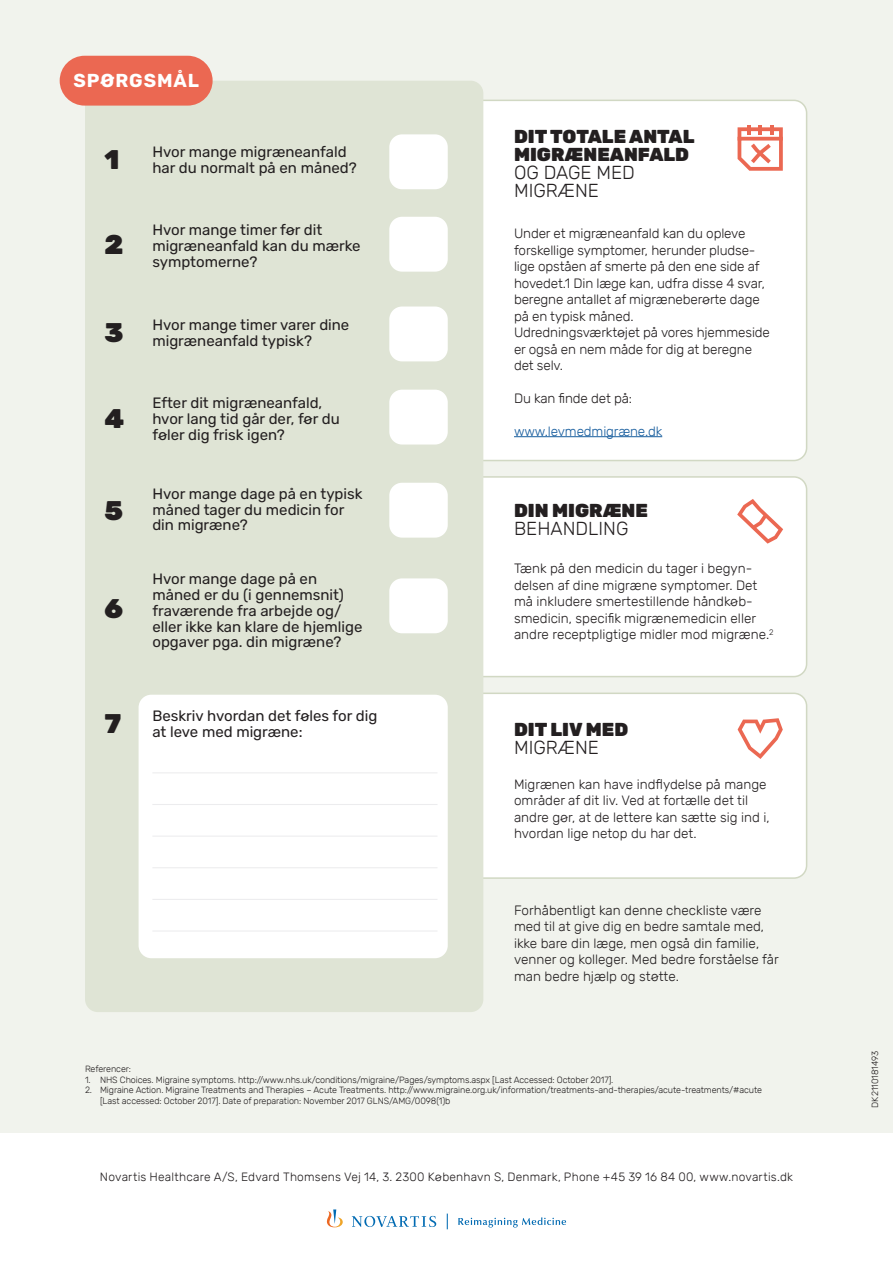
<style>
.page{position:relative;width:893px;height:1263px;background:#f1f3ed}
.page>*{position:absolute;margin:0;border:0;box-sizing:border-box;transform-origin:0 0}
.Paragraph_Style_4{font:900 27px "Rubik";color:#231f20}
.Paragraph_Style_4-2{font:900 18.75px/18px "Rubik";color:#231f20}
.Paragraph_Style_4-3{font:300 18.75px "Rubik";color:#231f20}
.Paragraph_Style_4-4{font:700 18.75px "Rubik";letter-spacing:.05em;color:#fff}
.FRÅGA{font:15px/15.8px "Rubik";color:#231f20}
.BRÖD_2{font:300 13.5px/16.5px "Rubik";letter-spacing:-.01em;color:#231f20}
.Paragraph_Style_2{font:300 13.5px/16.5px "Rubik";color:#231f20}
.BRÖD_2-2{font:300 13.5px "Rubik";letter-spacing:-.01em;color:#175d9e}
.t1{font:300 12px "Rubik";letter-spacing:.015em;color:#231f20}
.BRÖD_2-3{font:300 9px/10.5px "Rubik";letter-spacing:-.01em;color:#231f20}
.BRÖD{font:300 9px "Rubik";color:#231f20}
.s1{font-weight:300}
</style>
<div class="page">
<div style="left:468px;top:477px;width:339px;height:200px;background:#fff;border-radius:13px"></div>
<div style="left:468px;top:476px;width:339px;height:201px;border:2px solid #d1d8c3;border-radius:13px"></div>
<div style="left:468px;top:693px;width:339px;height:185px;background:#fff;border-radius:13px"></div>
<div style="left:468px;top:692px;width:339px;height:187px;border:2px solid #d1d8c3;border-radius:13px"></div>
<div style="left:468px;top:100px;width:339px;height:360px;background:#fff;border-radius:13px"></div>
<div style="left:468px;top:100px;width:339px;height:361px;border:2px solid #d1d8c3;border-radius:13px"></div>
<svg style="left:738px;top:125px;width:45px;height:46px"></svg>
<svg style="left:737px;top:499px;width:46px;height:45px"></svg>
<svg style="left:738px;top:718px;width:45px;height:41px"></svg>
<hr style="left:514px;top:436px;width:148px;height:1px;background:#175d9e">
<div style="left:85px;top:81px;width:398px;height:931px;background:#dfe4d5;border-radius:13px"></div>
<div style="left:60px;top:56px;width:153px;height:50px;background:#eb6852;border-radius:25px"></div>
<div style="left:389px;top:134px;width:59px;height:55px;background:#fff;border-radius:13px"></div>
<div style="left:389px;top:217px;width:59px;height:55px;background:#fff;border-radius:13px"></div>
<div style="left:389px;top:306px;width:59px;height:55px;background:#fff;border-radius:13px"></div>
<div style="left:389px;top:390px;width:59px;height:54px;background:#fff;border-radius:13px"></div>
<div style="left:389px;top:483px;width:59px;height:55px;background:#fff;border-radius:13px"></div>
<div style="left:389px;top:578px;width:59px;height:55px;background:#fff;border-radius:13px"></div>
<div style="left:139px;top:695px;width:309px;height:263px;background:#fff;border-radius:13px"></div>
<hr style="left:152px;top:772px;width:285px;height:1px;background:#ececee">
<hr style="left:152px;top:804px;width:285px;height:1px;background:#ececee">
<hr style="left:152px;top:835px;width:285px;height:2px;background:#ececee">
<hr style="left:152px;top:867px;width:285px;height:1px;background:#ececee">
<hr style="left:152px;top:899px;width:285px;height:1px;background:#ececee">
<hr style="left:152px;top:930px;width:285px;height:1px;background:#ececee">
<div style="left:0;top:1133px;width:893px;height:130px;background:#fff"></div>
<svg style="left:458px;top:1217px;width:108px;height:10px"></svg>
<svg style="left:327px;top:1209px;width:16px;height:18px"></svg>
<svg style="left:352px;top:1216px;width:84px;height:11px"></svg>
<svg style="left:447px;top:1213px;width:1px;height:16px"></svg>
<p class="Paragraph_Style_4-4" style="left:74px;top:70px;width:127px">SPØRGSMÅL</p>
<p class="Paragraph_Style_4" style="left:105px;top:143px;width:17px">1</p>
<p class="Paragraph_Style_4" style="left:105px;top:228px;width:21px">2</p>
<p class="Paragraph_Style_4" style="left:105px;top:316px;width:21px">3</p>
<p class="Paragraph_Style_4" style="left:105px;top:403px;width:21px">4</p>
<p class="Paragraph_Style_4" style="left:105px;top:495px;width:20px">5</p>
<p class="Paragraph_Style_4" style="left:105px;top:593px;width:20px">6</p>
<p class="Paragraph_Style_4" style="left:105px;top:708px;width:18px">7</p>
<p class="FRÅGA" style="left:152px;top:144px;width:206px">Hvor mange migræneanfald har du normalt på en måned?</p>
<p class="FRÅGA" style="left:152px;top:223px;width:210px">Hvor mange timer før dit migræneanfald kan du mærke symptomerne?</p>
<p class="FRÅGA" style="left:152px;top:317px;width:198px">Hvor mange timer varer dine migræneanfald typisk?</p>
<p class="FRÅGA" style="left:152px;top:396px;width:171px">Efter dit migræneanfald,</p>
<p class="FRÅGA" style="left:152px;top:411px;width:189px">hvor lang tid går der, før du føler dig frisk igen?</p>
<p class="FRÅGA" style="left:152px;top:486px;width:212px">Hvor mange dage på en typisk måned tager du medicin for din migræne?</p>
<p class="FRÅGA" style="left:152px;top:572px;width:212px">Hvor mange dage på en måned er du (i gennemsnit) fraværende fra arbejde og/ eller ikke kan klare de hjemlige opgaver pga. din migræne?</p>
<p class="FRÅGA" style="left:152px;top:709px;width:226px">Beskriv hvordan det føles for dig at leve med migræne:</p>
<p class="Paragraph_Style_4-2" style="left:514px;top:128px;width:182px">DIT TOTALE ANTAL<br>MIGRÆNEANFALD<br><span class="s1">OG DAGE MED<br>MIGRÆNE</span></p>
<p class="BRÖD_2" style="left:514px;top:225px;width:252px">Under et migræneanfald kan du opleve forskellige symptomer, herunder pludse&shy;lige opståen af smerte på den ene side af hovedet.1 Din læge kan, udfra disse 4 svar, beregne antallet af migræneberørte dage på en typisk måned.</p>
<p class="BRÖD_2" style="left:514px;top:324px;width:257px">Udredningsværktøjet på vores hjemmeside er også en nem måde for dig at beregne det selv.</p>
<p class="BRÖD_2" style="left:514px;top:390px;width:120px">Du kan finde det på:</p>
<p class="BRÖD_2-2" style="left:514px;top:424px;width:150px">www.levmedmigræne.dk</p>
<p class="Paragraph_Style_4-2" style="left:514px;top:502px;width:135px">DIN MIGRÆNE</p>
<p class="Paragraph_Style_4-3" style="left:514px;top:518px;width:116px">BEHANDLING</p>
<p class="BRÖD_2" style="left:514px;top:560px;width:261px">Tænk på den medicin du tager i begyn&shy;delsen af dine migræne symptomer. Det må inkludere smertestillende håndkøb&shy;smedicin, specifik migrænemedicin eller andre receptpligtige midler mod migræne.<sup>2</sup></p>
<p class="Paragraph_Style_4-2" style="left:514px;top:721px;width:116px">DIT LIV MED<br><span class="s1">MIGRÆNE</span></p>
<p class="BRÖD_2" style="left:514px;top:776px;width:257px">Migrænen kan have indflydelse på mange områder af dit liv. Ved at fortælle det til andre gør, at de lettere kan sætte sig ind i, hvordan lige netop du har det.</p>
<p class="Paragraph_Style_2" style="left:514px;top:902px;width:266px">Forhåbentligt kan denne checkliste være med til at give dig en bedre samtale med, ikke bare din læge, men også din familie, venner og kolleger. Med bedre forståelse får man bedre hjælp og støtte.</p>
<p class="BRÖD_2-3" style="left:85px;top:1064px;width:48px">Referencer:</p>
<p class="BRÖD_2-3" style="left:85px;top:1075px;width:530px">1. NHS Choices. Migraine symptoms. http://www.nhs.uk/conditions/migraine/Pages/symptoms.aspx [Last Accessed: October 2017].</p>
<p class="BRÖD_2-3" style="left:100px;top:1085px;width:664px;text-indent:-15px">2. Migraine Action. Migraine Treatments and Therapies – Acute Treatments. http://www.migraine.org.uk/information/treatments-and-therapies/acute-treatments/#acute [Last accessed: October 2017]. Date of preparation: November 2017 GLNS/AMG/0098(1)b</p>
<p class="t1" style="left:100px;top:1170px;width:694px">Novartis Healthcare A/S, Edvard Thomsens Vej 14, 3. 2300 København S, Denmark, Phone +45 39 16 84 00, www.novartis.dk</p>
<p class="BRÖD" style="left:870px;top:1108px;width:59px;rotate:-90deg">DK2110181493</p>
</div>
